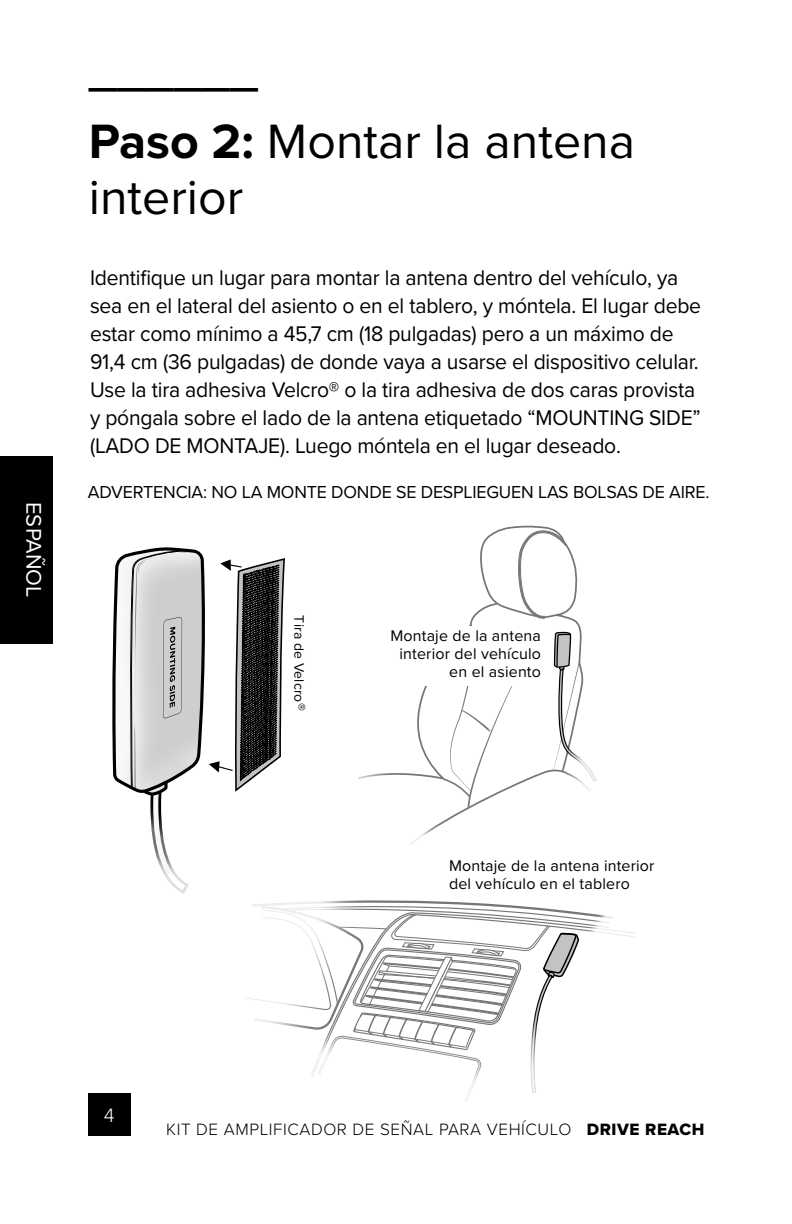
<style>
.page{position:relative;width:792px;height:1224px;background:#fff}
.page>*{position:absolute;margin:0;border:0;box-sizing:border-box;transform-origin:0 0}
.t1{font:50px/56px "Proxima Nova";color:#000}
.t2{font:600 50px "Proxima Nova";color:#000}
.t3{font:22px/28px "Proxima Nova";letter-spacing:-.01em;color:#000;scale:.96 1}
.t4{font:22px "Proxima Nova";letter-spacing:.01em;color:#fff}
.t5{font:300 20px "Proxima Nova";color:#fff}
.t6{font:18px "Proxima Nova";letter-spacing:-.01em;color:#000}
.t7{font:300 17px "Proxima Nova";letter-spacing:.035em;color:#000}
.t8{font:16px/18px "Proxima Nova";letter-spacing:.01em;color:#000}
.t9{font:14px "Proxima Nova";letter-spacing:.01em;color:#000}
.s1{font-weight:700}
.s2{font-size:16px}
.s3{font-family:"Proxima Nova Extrabld";font-weight:400}
</style>
<div class="page">
<div style="left:0;top:456px;width:53px;height:187px;background:#000"></div>
<div style="left:88px;top:1094px;width:42px;height:42px;background:#000"></div>
<svg style="left:358px;top:526px;width:239px;height:319px"></svg>
<svg style="left:245px;top:900px;width:370px;height:202px"></svg>
<svg style="left:112px;top:547px;width:173px;height:347px"></svg>
<div style="left:381px;top:626px;width:160px;height:59px;background:#fff"></div>
<p class="t4" style="left:50px;top:502px;width:98px;rotate:90deg">ESPAÑOL</p>
<p class="t2" style="left:89px;top:32px;width:171px">______</p>
<p class="t1" style="left:89px;top:111px;width:548px"><span class="s1">Paso 2:</span> Montar la antena interior</p>
<p class="t3" style="left:90px;top:263px;width:638px">Identifique un lugar para montar la antena dentro del vehículo, ya sea en el lateral del asiento o en el tablero, y móntela. El lugar debe estar como mínimo a 45,7 cm (18 pulgadas) pero a un máximo de 91,4 cm (36 pulgadas) de donde vaya a usarse el dispositivo celular.<br>Use la tira adhesiva Velcro® o la tira adhesiva de dos caras provista y póngala sobre el lado de la antena etiquetado “MOUNTING SIDE” (LADO DE MONTAJE). Luego móntela en el lugar deseado.</p>
<p class="t6" style="left:88px;top:479px;width:623px">ADVERTENCIA: NO LA MONTE DONDE SE DESPLIEGUEN LAS BOLSAS DE AIRE.</p>
<p class="t9" style="left:310px;top:615px;width:97px;rotate:90deg">Tira de Velcro<span class="s2">®</span></p>
<p class="t8" style="left:390px;top:626px;width:152px;text-align:right">Montaje de la antena interior del vehículo en el asiento</p>
<p class="t8" style="left:449px;top:856px;width:207px">Montaje de la antena interior del vehículo en el tablero</p>
<p class="t5" style="left:104px;top:1100px;width:12px">4</p>
<p class="t7" style="left:166px;top:1117px;width:540px">KIT DE AMPLIFICADOR DE SEÑAL PARA VEHÍCULO <span class="s3">DRIVE REACH</span></p>
</div>
